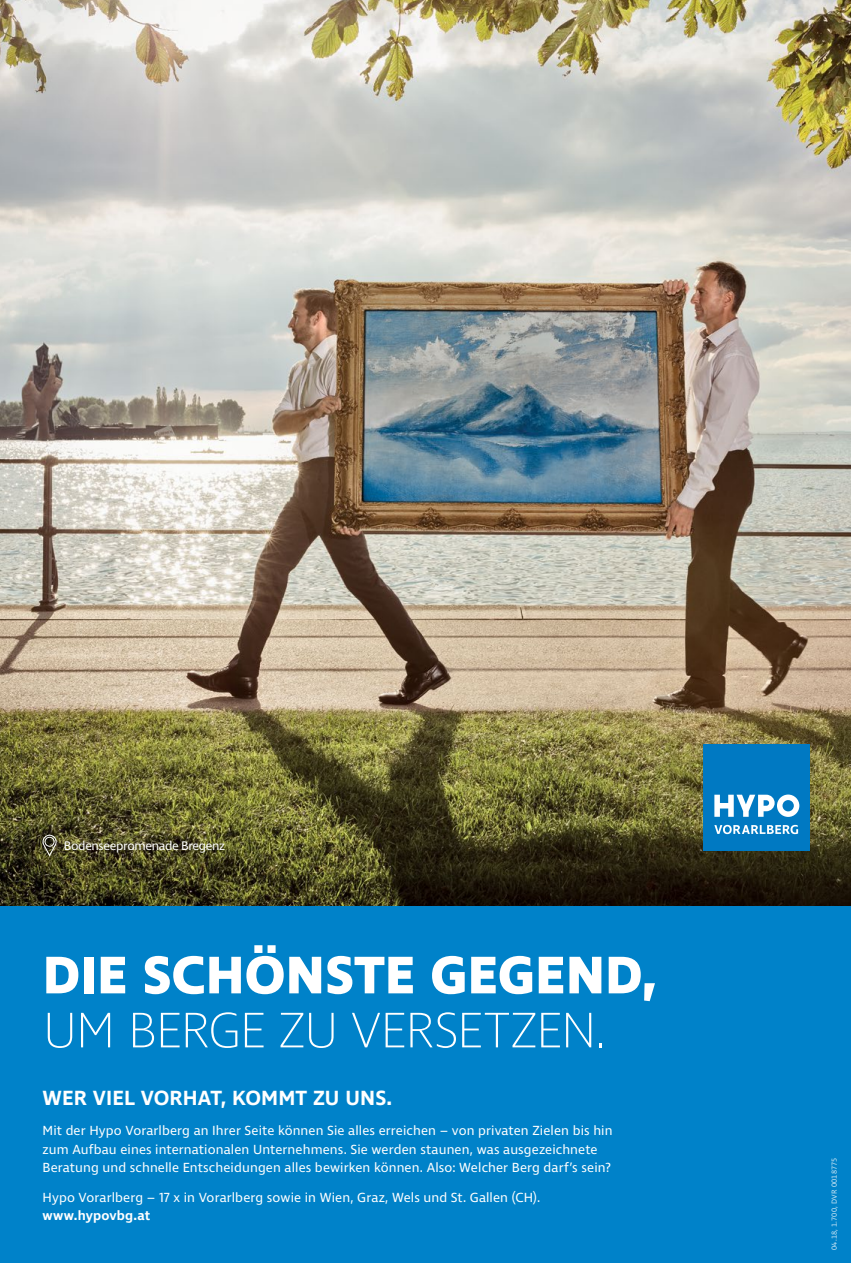
<style>
.page{position:relative;width:851px;height:1263px;background:#fff}
.page>*{position:absolute;margin:0;border:0;box-sizing:border-box;transform-origin:0 0}
.t1{font:700 54px "Ingra";letter-spacing:.005em;color:#fff}
.t2{font:200 51px "Ingra";letter-spacing:-.03em;color:#fff}
.t3{font:600 21px "Ingra";letter-spacing:.005em;color:#fff}
.t4{font:13.5px/18.8px "Ingra";letter-spacing:.01em;color:#fff}
.t5{font:600 13.5px "Ingra";letter-spacing:.01em;color:#fff}
.t6{font:12.75px "Ingra";letter-spacing:-.025em;color:#fff}
.t7{font:7.5px "Ingra";letter-spacing:.02em;color:#fff}
</style>
<div class="page">
<div style="left:0;top:893px;width:850px;height:370px;background:#0082c9"></div>
<img style="left:0;top:0;width:850px;height:906px">
<div style="left:703px;top:744px;width:106px;height:106px;background:#0079c2"></div>
<svg style="left:714px;top:825px;width:84px;height:9px"></svg>
<svg style="left:714px;top:794px;width:85px;height:23px"></svg>
<svg style="left:43px;top:835px;width:14px;height:21px"></svg>
<p class="t6" style="left:64px;top:838px;width:163px">Bodenseepromenade Bregenz</p>
<h1 class="t1" style="left:43px;top:941px;width:615px">DIE SCHÖNSTE GEGEND,</h1>
<h2 class="t2" style="left:43px;top:999px;width:564px">UM BERGE ZU VERSETZEN.</h2>
<h3 class="t3" style="left:43px;top:1085px;width:351px">WER VIEL VORHAT, KOMMT ZU UNS.</h3>
<p class="t4" style="left:43px;top:1121px;width:571px">Mit der Hypo Vorarlberg an Ihrer Seite können Sie alles erreichen – von privaten Zielen bis hin zum Aufbau eines internationalen Unternehmens. Sie werden staunen, was ausgezeichnete<br>Beratung und schnelle Entscheidungen alles bewirken können. Also: Welcher Berg darf’s sein?</p>
<p class="t4" style="left:43px;top:1188px;width:499px">Hypo Vorarlberg – 17 x in Vorarlberg sowie in Wien, Graz, Wels und St. Gallen (CH).</p>
<p class="t5" style="left:43px;top:1207px;width:109px">www.hypovbg.at</p>
<p class="t7" style="left:829px;top:1250px;width:94px;rotate:-90deg">04.18, 1.700, DVR 0018775</p>
</div>
